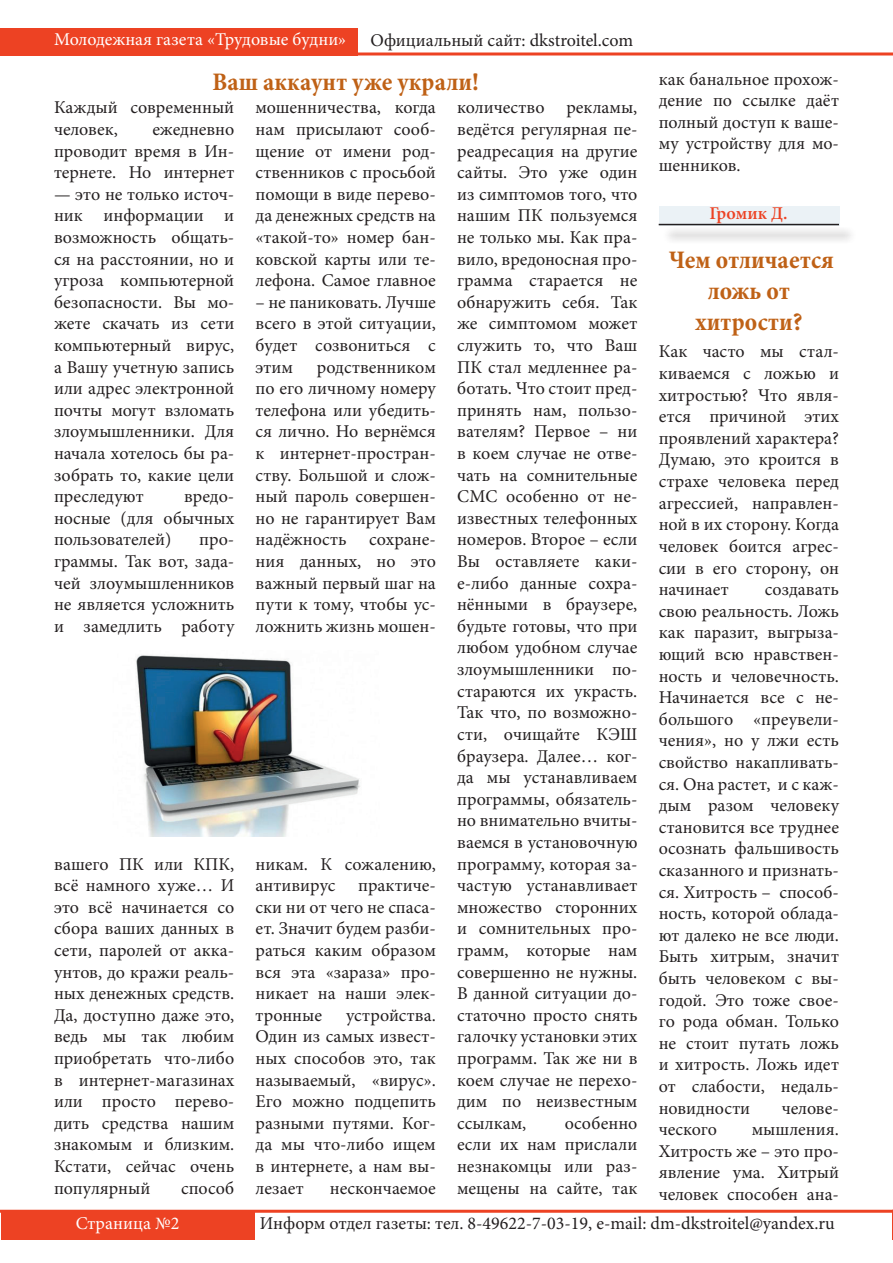
<style>
.page{position:relative;width:893px;height:1263px;background:#fff}
.page>*{position:absolute;margin:0;border:0;box-sizing:border-box;transform-origin:0 0}
.t1{font:700 condensed 25.5px/30.6px "Minion Pro";letter-spacing:.005em;color:#bf6116;text-align:center}
.t2{font:18px/21.6px "Minion Pro";color:#231f20;text-align:justify}
.t3{font:18px "Minion Pro";color:#fff}
.t4{font:600 18px "Minion Pro";color:#ed4223}
</style>
<div class="page">
<hr style="left:0;top:1210px;width:893px;height:3px;background:#ed4223">
<div style="left:1px;top:1212px;width:253px;height:27px;background:#ed4223"></div>
<svg style="left:892px;top:1213px;width:1px;height:26px"></svg>
<hr style="left:0;top:53px;width:893px;height:3px;background:#ed4223">
<div style="left:0;top:28px;width:357px;height:28px;background:#ed4223"></div>
<div style="left:659px;top:206px;width:180px;height:19px;background:#ebf2f6"></div>
<div style="left:662px;top:226px;width:195px;height:18px;background:#f0f0f0"></div>
<hr style="left:659px;top:224px;width:180px;height:1px;background:#231f20">
<img style="left:136px;top:655px;width:224px;height:182px">
<p class="t3" style="left:54px;top:27px;width:294px">Молодежная газета «Трудовые будни»</p>
<p class="t2" style="left:371px;top:30px;width:264px">Официальный сайт: dkstroitel.com</p>
<h1 class="t1" style="left:212px;top:66px;width:268px">Ваш аккаунт уже украли!</h1>
<p class="t2" style="left:256px;top:97px;width:182px">мошенничества, когда нам присылают сооб&shy;щение от имени род&shy;ственников с просьбой помощи в виде перево&shy;да денежных средств на «такой-то» номер бан&shy;ковской карты или те&shy;лефона. Самое главное</p>
<p class="t2" style="left:256px;top:291px;width:182px">– не паниковать. Лучше всего в этой ситуации, будет созвониться с этим</p>
<p class="t2" style="left:54px;top:97px;width:182px">Каждый современный человек,</p>
<p class="t2" style="left:457px;top:97px;width:182px">количество рекламы, ведётся регулярная пе&shy;реадресация на другие сайты. Это уже один из симптомов того, что нашим ПК пользуемся не только мы. Как пра&shy;вило, вредоносная про&shy;грамма старается не обнаружить себя. Так же симптомом может служить то, что Ваш ПК стал медленнее ра&shy;ботать. Что стоит пред&shy;принять нам, пользо&shy;вателям? Первое – ни в коем случае не отве&shy;чать на сомнительные СМС особенно от не&shy;известных телефонных номеров. Второе – если Вы оставляете каки&shy;е-либо данные сохра&shy;нёнными в браузере, будьте готовы, что при любом удобном случае злоумышленники по&shy;стараются их украсть.<br>Так что, по возможно&shy;сти, очищайте КЭШ браузера. Далее… ког&shy;да мы устанавливаем программы, обязатель&shy;но внимательно вчиты&shy;ваемся в установочную программу, которая за&shy;частую устанавливает множество сторонних и сомнительных про&shy;грамм, которые нам совершенно не нужны.<br>В данной ситуации до&shy;статочно просто снять галочку установки этих программ. Так же ни в коем случае не перехо&shy;дим по неизвестным ссылкам,</p>
<p class="t2" style="left:54px;top:119px;width:182px;text-indent:99px">ежедневно проводит время в Ин&shy;тернете. Но интернет</p>
<p class="t2" style="left:54px;top:183px;width:182px">— это не только источ&shy;ник информации и возможность общать&shy;ся на расстоянии, но и угроза компьютерной безопасности. Вы мо&shy;жете скачать из сети компьютерный вирус, а Вашу учетную запись или адрес электронной почты могут взломать злоумышленники. Для начала хотелось бы ра&shy;зобрать то, какие цели преследуют</p>
<p class="t2" style="left:256px;top:356px;width:182px;text-indent:61px">родственником по его личному номеру телефона или убедить&shy;ся лично. Но вернёмся к интернет-простран&shy;ству. Большой и слож&shy;ный пароль совершен&shy;но не гарантирует Вам надёжность</p>
<p class="t2" style="left:54px;top:486px;width:182px;text-indent:130px">вредо&shy;носные (для обычных пользователей)</p>
<p class="t2" style="left:54px;top:529px;width:182px;text-indent:145px">про&shy;граммы. Так вот, зада&shy;чей злоумышленников не является усложнить и замедлить работу</p>
<p class="t2" style="left:256px;top:529px;width:182px;text-indent:114px">сохране&shy;ния данных, но это важный первый шаг на пути к тому, чтобы ус&shy;ложнить жизнь мошен-</p>
<p class="t2" style="left:54px;top:853px;width:182px">вашего ПК или КПК, всё намного хуже… И это всё начинается со сбора ваших данных в сети, паролей от акка&shy;унтов, до кражи реаль&shy;ных денежных средств.<br>Да, доступно даже это, ведь мы так любим приобретать что-либо в интернет-магазинах или просто перево&shy;дить средства нашим знакомым и близким.<br>Кстати, сейчас очень популярный</p>
<p class="t2" style="left:256px;top:853px;width:182px">никам. К сожалению, антивирус</p>
<p class="t2" style="left:256px;top:875px;width:182px;text-indent:103px">практиче&shy;ски ни от чего не спаса&shy;ет. Значит будем разби&shy;раться каким образом вся эта «зараза» про&shy;никает на наши элек&shy;тронные</p>
<p class="t2" style="left:256px;top:1004px;width:182px;text-indent:91px">устройства.<br>Один из самых извест&shy;ных способов это, так называемый, «вирус».<br>Его можно подцепить разными путями. Ког&shy;да мы что-либо ищем в интернете, а нам вы&shy;лезает</p>
<p class="t2" style="left:457px;top:1112px;width:182px;text-indent:108px">особенно если их нам прислали незнакомцы или раз&shy;мещены на сайте, так</p>
<p class="t2" style="left:181px;top:1177px;width:55px">способ</p>
<p class="t2" style="left:330px;top:1177px;width:107px">нескончаемое</p>
<p class="t2" style="left:659px;top:68px;width:182px">как банальное прохож&shy;дение по ссылке даёт полный доступ к ваше&shy;му устройству для мо&shy;шенников.</p>
<p class="t4" style="left:709px;top:201px;width:80px">Громик Д.</p>
<h1 class="t1" style="left:669px;top:245px;width:167px">Чем отличается ложь от хитрости?</h1>
<p class="t2" style="left:659px;top:341px;width:182px">Как часто мы стал&shy;киваемся с ложью и хитростью? Что явля&shy;ется причиной этих проявлений характера?<br>Думаю, это кроится в страхе человека перед агрессией, направлен&shy;ной в их сторону. Когда человек боится агрес&shy;сии в его сторону, он начинает</p>
<p class="t2" style="left:659px;top:579px;width:182px;text-indent:106px">создавать свою реальность. Ложь как паразит, выгрыза&shy;ющий всю нравствен&shy;ность и человечность.<br>Начинается все с не&shy;большого «преувели&shy;чения», но у лжи есть свойство накапливать&shy;ся. Она растет, и с каж&shy;дым разом человеку становится все труднее осознать фальшивость сказанного и признать&shy;ся. Хитрость – способ&shy;ность, которой облада&shy;ют далеко не все люди.<br>Быть хитрым, значит быть человеком с вы&shy;годой. Это тоже свое&shy;го рода обман. Только не стоит путать ложь и хитрость. Ложь идет от слабости, недаль&shy;новидности</p>
<p class="t2" style="left:782px;top:1097px;width:59px">челове-</p>
<p class="t2" style="left:659px;top:1119px;width:182px;text-indent:93px">мышления.<br>Хитрость же – это про&shy;явление ума. Хитрый человек способен ана-</p>
<p class="t2" style="left:659px;top:1119px;width:60px">ческого</p>
<p class="t3" style="left:76px;top:1211px;width:105px">Страница №2</p>
<p class="t2" style="left:260px;top:1212px;width:577px">Информ отдел газеты: тел. 8-49622-7-03-19, e-mail: dm-dkstroitel@yandex.ru</p>
</div>
